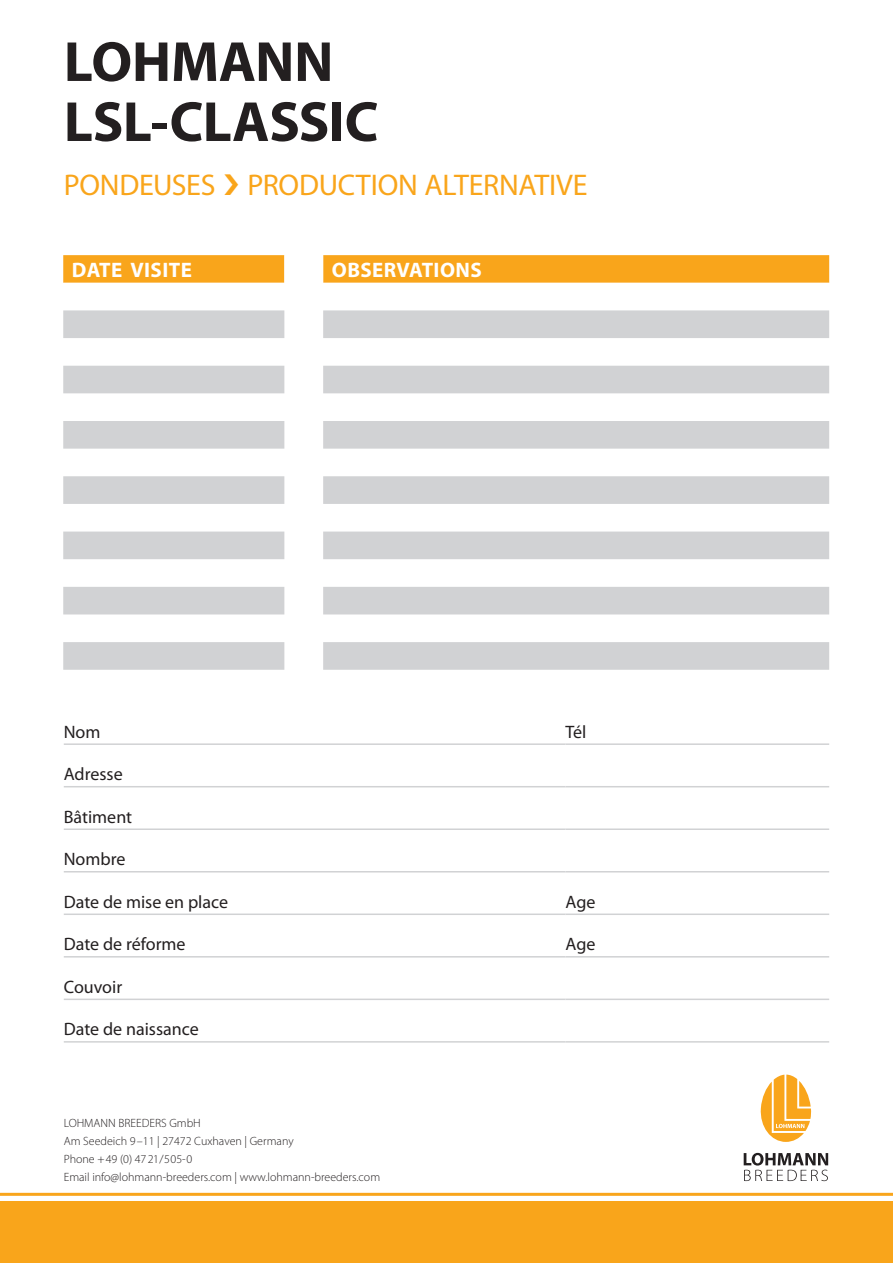
<style>
.page{position:relative;width:893px;height:1263px;background:#fff}
.page>*{position:absolute;margin:0;border:0;box-sizing:border-box;transform-origin:0 0}
.t1{font:700 57px/60px "Myriad Pro";letter-spacing:-.005em;color:#231f20}
.t2{font:30px "Myriad Pro";letter-spacing:-.005em;color:#f9a51b}
.t3{font:700 21px "Myriad Pro";letter-spacing:.02em;color:#fff}
.t4{font:18px "Myriad Pro";color:#231f20}
.t5{font:300 12px/18px "Myriad Pro";color:#231f20}
</style>
<div class="page">
<svg style="left:63px;top:255px;width:766px;height:28px;background:#f9ab2a"></svg>
<svg style="left:63px;top:310px;width:766px;height:360px"></svg>
<hr style="left:64px;top:743px;width:502px;height:2px;background:#d1d2d4">
<hr style="left:566px;top:743px;width:263px;height:2px;background:#d1d2d4">
<hr style="left:64px;top:786px;width:502px;height:1px;background:#d1d2d4">
<hr style="left:566px;top:786px;width:263px;height:1px;background:#d1d2d4">
<hr style="left:64px;top:828px;width:502px;height:2px;background:#d1d2d4">
<hr style="left:566px;top:828px;width:263px;height:2px;background:#d1d2d4">
<hr style="left:64px;top:871px;width:502px;height:1px;background:#d1d2d4">
<hr style="left:566px;top:871px;width:263px;height:1px;background:#d1d2d4">
<hr style="left:64px;top:913px;width:502px;height:2px;background:#d1d2d4">
<hr style="left:566px;top:913px;width:263px;height:2px;background:#d1d2d4">
<hr style="left:64px;top:956px;width:502px;height:1px;background:#d1d2d4">
<hr style="left:566px;top:956px;width:263px;height:1px;background:#d1d2d4">
<hr style="left:64px;top:998px;width:502px;height:2px;background:#d1d2d4">
<hr style="left:566px;top:998px;width:263px;height:2px;background:#d1d2d4">
<hr style="left:64px;top:1041px;width:502px;height:1px;background:#d1d2d4">
<hr style="left:566px;top:1041px;width:263px;height:1px;background:#d1d2d4">
<hr style="left:0;top:1193px;width:893px;height:3px;background:#f9a51b">
<div style="left:0;top:1201px;width:893px;height:62px;background:#f9a51b"></div>
<svg style="left:760px;top:1074px;width:51px;height:68px"></svg>
<svg style="left:744px;top:1153px;width:84px;height:28px"></svg>
<h1 class="t1" style="left:64px;top:30px;width:316px">LOHMANN<br>LSL-CLASSIC</h1>
<h2 class="t2" style="left:247px;top:166px;width:342px">PRODUCTION ALTERNATIVE</h2>
<h2 class="t2" style="left:64px;top:166px;width:153px">PONDEUSES</h2>
<h3 class="t3" style="left:72px;top:256px;width:121px">DATE VISITE</h3>
<h3 class="t3" style="left:332px;top:256px;width:151px">OBSERVATIONS</h3>
<h3 class="t4" style="left:64px;top:721px;width:38px">Nom</h3>
<h3 class="t4" style="left:64px;top:763px;width:60px">Adresse</h3>
<h3 class="t4" style="left:64px;top:806px;width:70px">Bâtiment</h3>
<h3 class="t4" style="left:64px;top:848px;width:63px">Nombre</h3>
<h3 class="t4" style="left:64px;top:891px;width:166px">Date de mise en place</h3>
<h3 class="t4" style="left:64px;top:933px;width:123px">Date de réforme</h3>
<h3 class="t4" style="left:64px;top:976px;width:60px">Couvoir</h3>
<h3 class="t4" style="left:64px;top:1018px;width:137px">Date de naissance</h3>
<p class="t5" style="left:64px;top:1114px;width:318px">LOHMANN BREEDERS GmbH<br>Am Seedeich –9 11 | 27472 Cuxhaven | Germany<br>Phone +49 (0) 4721/505-0<br>Email info@lohmann-breeders.com | www.lohmann-breeders.com</p>
<h3 class="t4" style="left:566px;top:721px;width:22px">Tél</h3>
<h3 class="t4" style="left:566px;top:891px;width:31px">Age</h3>
<h3 class="t4" style="left:566px;top:933px;width:31px">Age</h3>
</div>
